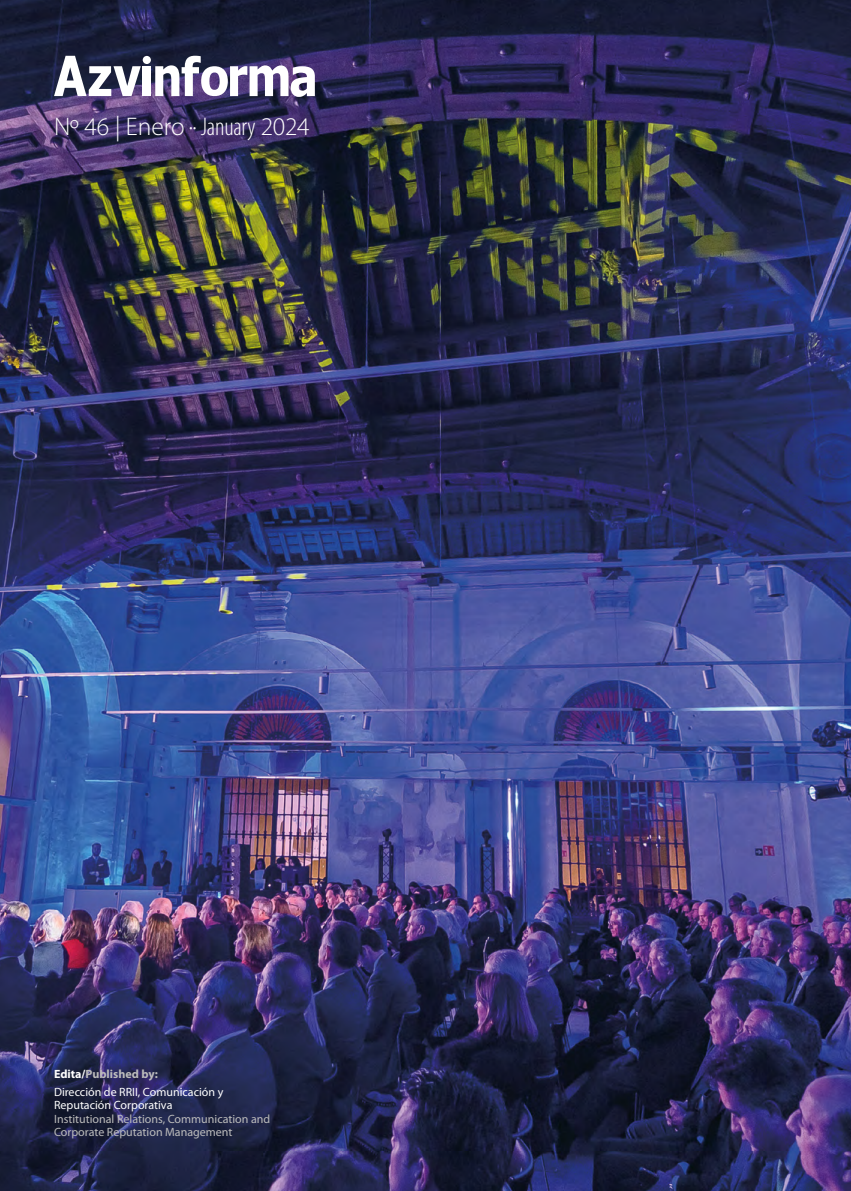
<style>
.page{position:relative;width:851px;height:1191px;background:#fff}
.page>*{position:absolute;margin:0;border:0;box-sizing:border-box;transform-origin:0 0}
.t1{font:300 25.5px "Myriad Pro";color:#fff}
.t2{font:12px/17.7px "Myriad Pro";color:#fff}
.t3{font:12px/13.5px "Myriad Pro";color:#bcbcbc}
.s1{font-stretch:condensed}
.s2{font-weight:700}
.s3{font-weight:700;color:#bcbcbc}
</style>
<div class="page">
<img style="left:0;top:0;width:850px;height:1191px">
<svg style="left:155px;top:56px;width:160px;height:41px"></svg>
<svg style="left:54px;top:56px;width:87px;height:40px"></svg>
<div style="left:143px;top:66px;width:8px;height:30px;background:#fff"></div>
<div style="left:143px;top:56px;width:8px;height:8px;background:#fff;border-radius:50%"></div>
<h1 class="t1" style="left:54px;top:113px;width:257px">Nº 46 | Enero ·· <span class="s1">January</span> 2024</h1>
<p class="t2" style="left:54px;top:1064px;width:171px"><span class="s2">Edita/</span><span class="s3">Published by:<br></span>Dirección de RRII, Comunicación y</p>
<p class="t2" style="left:54px;top:1096px;width:120px">Reputación Corporativa</p>
<p class="t3" style="left:54px;top:1111px;width:218px">Institutional Relations, Communication and<br>Corporate Reputation Management</p>
</div>
